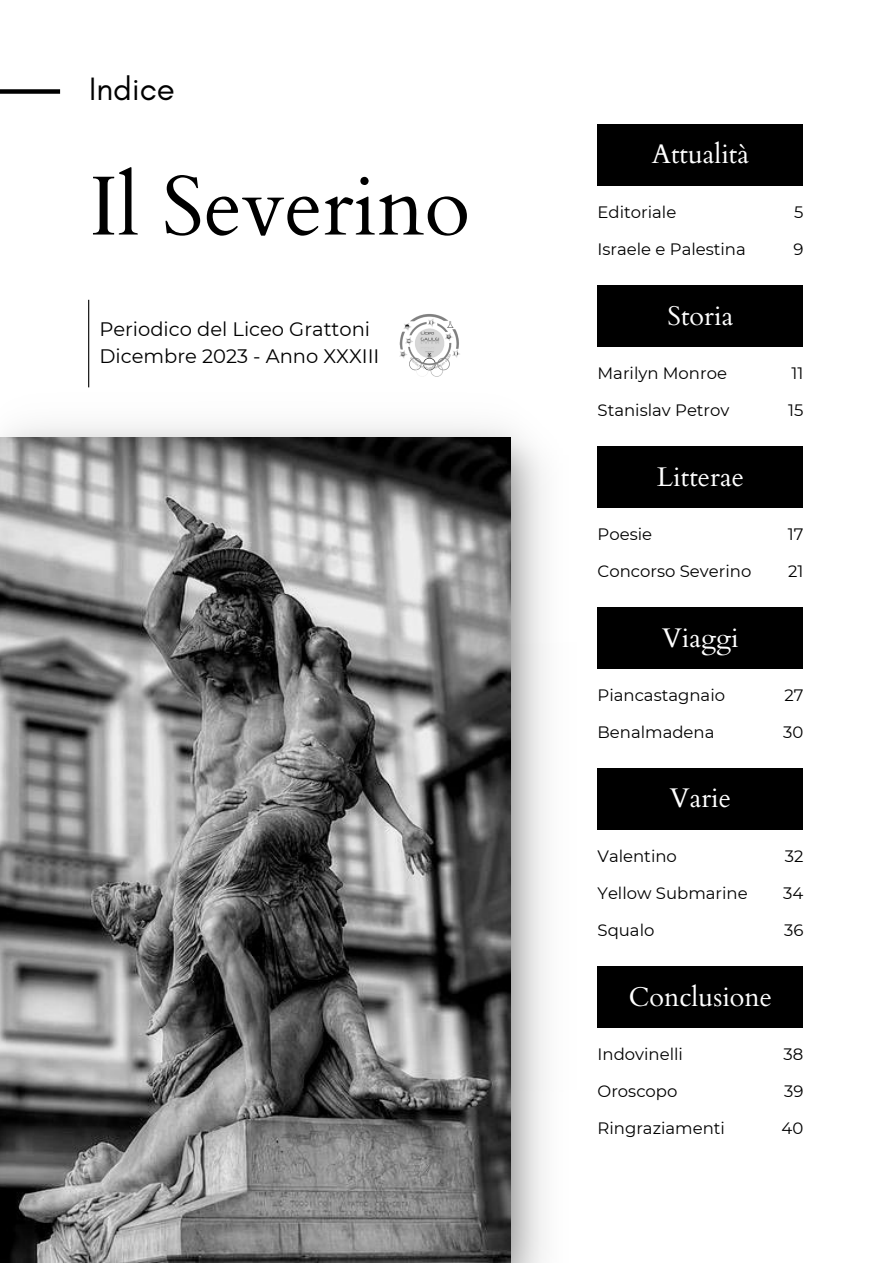
<style>
.page{position:relative;width:893px;height:1264px;background:#fff}
.page>*{position:absolute;margin:0;border:0;box-sizing:border-box;transform-origin:0 0}
.t1{font:83.85px "Cardo";color:#000}
.t2{font:33px "Glacial Indifference";color:#000}
.t3{font:27px "Cardo";color:#fff}
.t4{font:19.5px "Montserrat";color:#000}
.t5{font:16.5px "Montserrat";color:#000}
</style>
<div class="page">
<div style="left:0;top:89px;width:60px;height:5px;background:#000"></div>
<hr style="left:88px;top:300px;width:1px;height:87px;background:#000">
<img style="left:0;top:425px;width:546px;height:837px">
<img style="left:399px;top:314px;width:61px;height:63px">
<div style="left:597px;top:124px;width:206px;height:61px;background:#000"></div>
<div style="left:597px;top:285px;width:206px;height:61px;background:#000"></div>
<div style="left:597px;top:966px;width:206px;height:61px;background:#000"></div>
<div style="left:597px;top:446px;width:206px;height:61px;background:#000"></div>
<img style="left:0;top:438px;width:510px;height:824px">
<div style="left:597px;top:607px;width:206px;height:61px;background:#000"></div>
<div style="left:597px;top:768px;width:206px;height:61px;background:#000"></div>
<p class="t2" style="left:89px;top:69px;width:87px">Indice</p>
<p class="t1" style="left:89px;top:151px;width:382px">Il Severino</p>
<p class="t4" style="left:99px;top:317px;width:272px">Periodico del Liceo Grattoni</p>
<p class="t4" style="left:99px;top:344px;width:281px">Dicembre 2023 - Anno XXXIII</p>
<p class="t3" style="left:651px;top:137px;width:99px">Attualità</p>
<p class="t5" style="left:597px;top:202px;width:80px">Editoriale</p>
<p class="t5" style="left:794px;top:202px;width:11px">5</p>
<p class="t5" style="left:597px;top:239px;width:150px">Israele e Palestina</p>
<p class="t5" style="left:793px;top:239px;width:12px">9</p>
<p class="t3" style="left:667px;top:298px;width:67px">Storia</p>
<p class="t5" style="left:597px;top:363px;width:131px">Marilyn Monroe</p>
<p class="t5" style="left:791px;top:363px;width:13px">11</p>
<p class="t5" style="left:597px;top:400px;width:133px">Stanislav Petrov</p>
<p class="t5" style="left:788px;top:400px;width:17px">15</p>
<p class="t3" style="left:657px;top:459px;width:88px">Litterae</p>
<p class="t5" style="left:597px;top:524px;width:56px">Poesie</p>
<p class="t5" style="left:787px;top:524px;width:17px">17</p>
<p class="t5" style="left:597px;top:561px;width:155px">Concorso Severino</p>
<p class="t5" style="left:788px;top:561px;width:17px">21</p>
<p class="t3" style="left:662px;top:620px;width:78px">Viaggi</p>
<p class="t5" style="left:597px;top:685px;width:129px">Piancastagnaio</p>
<p class="t5" style="left:784px;top:685px;width:21px">27</p>
<p class="t5" style="left:597px;top:722px;width:118px">Benalmadena</p>
<p class="t5" style="left:783px;top:722px;width:22px">30</p>
<p class="t3" style="left:669px;top:780px;width:63px">Varie</p>
<p class="t5" style="left:597px;top:846px;width:81px">Valentino</p>
<p class="t5" style="left:784px;top:846px;width:20px">32</p>
<p class="t5" style="left:597px;top:883px;width:152px">Yellow Submarine</p>
<p class="t5" style="left:783px;top:883px;width:22px">34</p>
<p class="t5" style="left:784px;top:920px;width:21px">36</p>
<p class="t5" style="left:597px;top:920px;width:58px">Squalo</p>
<p class="t3" style="left:628px;top:978px;width:145px">Conclusione</p>
<p class="t5" style="left:597px;top:1044px;width:87px">Indovinelli</p>
<p class="t5" style="left:783px;top:1044px;width:21px">38</p>
<p class="t5" style="left:597px;top:1081px;width:81px">Oroscopo</p>
<p class="t5" style="left:784px;top:1081px;width:21px">39</p>
<p class="t5" style="left:597px;top:1118px;width:129px">Ringraziamenti</p>
<p class="t5" style="left:781px;top:1118px;width:23px">40</p>
</div>
